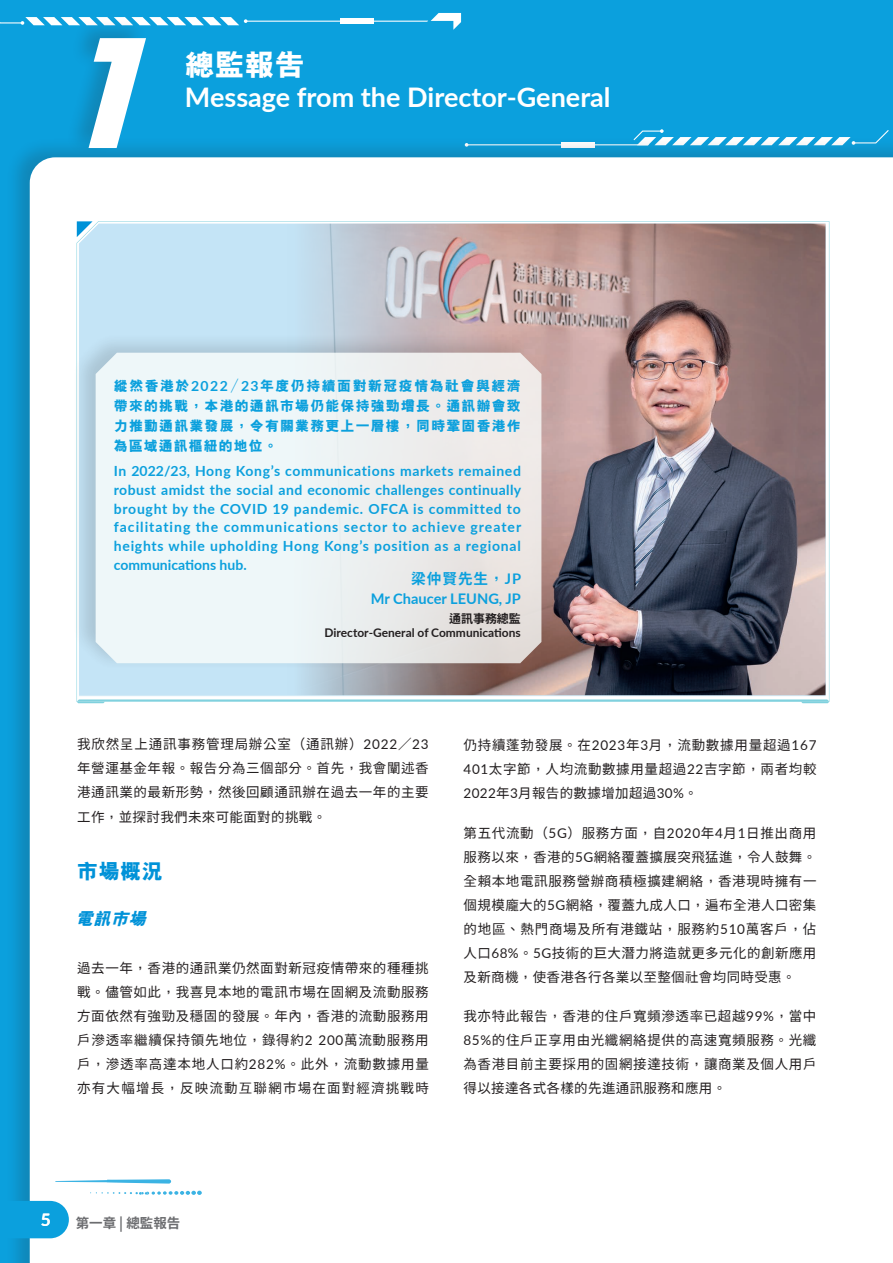
<style>
.page{position:relative;width:893px;height:1263px;background:#0ba0dd}
.page>*{position:absolute;margin:0;border:0;box-sizing:border-box;transform-origin:0 0}
.t1{font:italic 700 148.5px "Avant Garde";color:#fff}
.t2{font:800 30px "M Hei HK";color:#fff}
.t3{font:700 27px "Lato";color:#fff}
.t4{font:800 21px "M Hei HK";color:#0092d8}
.t5{font:italic 800 17.25px "M Hei HK";color:#0092d8}
.t6{font:700 17.25px "Lato";color:#fff}
.t7{font:700 14.7px "Lato";color:#0ba0dd}
.t8{font:700 14.7px "Taipei Sans TC Beta";letter-spacing:.07em;color:#0ba0dd}
.t9{font:700 13.95px/18.6px "Lato";letter-spacing:.05em;color:#0ba0dd;text-align:justify}
.t10{font:800 13.95px/19.8px "M Hei HK";letter-spacing:.08em;color:#0ba0dd;text-align:justify}
.t11{font:13.5px/24px "Taipei Sans TC Beta";letter-spacing:.045em;color:#231f20;text-align:justify}
.t12{font:700 13.5px "Taipei Sans TC Beta";color:#6c6d70}
.t13{font:700 12px "Lato";color:#231f20}
.t14{font:700 12px "Taipei Sans TC Beta";color:#231f20}
.s1{font-family:"Lato";font-weight:700}
.s2{font-family:"Lato"}
</style>
<div class="page">
<svg style="left:0;top:13px;width:461px;height:17px"></svg>
<div style="left:340px;top:19px;width:34px;height:5px;background:#fff"></div>
<svg style="left:636px;top:129px;width:253px;height:8px"></svg>
<div style="left:5px;top:137px;width:888px;height:1126px;background:#231f20;opacity:.2"></div>
<div style="left:30px;top:157px;width:863px;height:1106px;background:#fff"></div>
<svg style="left:5px;top:1201px;width:64px;height:37px"></svg>
<svg style="left:90px;top:1190px;width:112px;height:5px"></svg>
<svg style="left:55px;top:1179px;width:116px;height:4px"></svg>
<svg style="left:77px;top:221px;width:752px;height:478px;background:#e8eff2"></svg>
<div style="left:79px;top:224px;width:209px;height:471px;background:#c4e4f6"></div>
<img style="left:288px;top:224px;width:537px;height:471px">
<div style="left:71px;top:332px;width:474px;height:339px;background:#231f20;opacity:.2"></div>
<svg style="left:96px;top:353px;width:445px;height:310px;background:#ecf0f0"></svg>
<div style="left:65px;top:17px;width:83px;height:139px;background:#231f20;opacity:.2"></div>
<svg style="left:77px;top:221px;width:16px;height:16px"></svg>
<svg style="left:77px;top:699px;width:752px;height:4px;background:#b4e3eb"></svg>
<h1 class="t1" style="left:55px;top:21px;width:138px">1</h1>
<h2 class="t2" style="left:185px;top:45px;width:121px">總監報告</h2>
<h3 class="t3" style="left:185px;top:78px;width:427px">Message from the Director-General</h3>
<p class="t10" style="left:114px;top:376px;width:409px">縱然香港於<span class="s1">2022</span> ／<span class="s1">23</span>年度仍持續面對新冠疫情為社會與經濟帶來的挑戰，本港的通訊市場仍能保持強勁增長。通訊辦會致力推動通訊業發展，令有關業務更上一層樓，同時鞏固香港作為區域通訊樞紐的地位。</p>
<p class="t9" style="left:114px;top:461px;width:409px">In 2022/23, Hong Kong’s communications markets remained robust amidst the social and economic challenges continually brought by the COVID 19 pandemic. OFCA is committed to facilitating the communications sector to achieve greater heights while upholding Hong Kong’s position as a regional communications hub.</p>
<p class="t8" style="left:411px;top:570px;width:112px">梁仲賢先生，<span class="s2">JP</span></p>
<p class="t7" style="left:371px;top:587px;width:152px">Mr Chaucer LEUNG, JP</p>
<p class="t14" style="left:449px;top:612px;width:73px">通訊事務總監</p>
<p class="t13" style="left:325px;top:623px;width:198px">Director-General of Communications</p>
<p class="t11" style="left:77px;top:733px;width:353px">我欣然呈上通訊事務管理局辦公室（通訊辦）<span class="s2">2022</span>／<span class="s2">23</span>年營運基金年報。報告分為三個部分。首先，我會闡述香港通訊業的最新形勢，然後回顧通訊辦在過去一年的主要工作，並探討我們未來可能面對的挑戰。</p>
<p class="t4" style="left:77px;top:857px;width:87px">市場概況</p>
<p class="t5" style="left:75px;top:907px;width:78px">電訊市場</p>
<p class="t11" style="left:77px;top:956px;width:353px">過去一年，香港的通訊業仍然面對新冠疫情帶來的種種挑戰。儘管如此，我喜見本地的電訊市場在固網及流動服務方面依然有強勁及穩固的發展。年內，香港的流動服務用戶滲透率繼續保持領先地位，錄得約<span class="s2">2 200</span>萬流動服務用戶，滲透率高達本地人口約<span class="s2">282%</span>。此外，流動數據用量亦有大幅增長，反映流動互聯網市場在面對經濟挑戰時</p>
<p class="t11" style="left:463px;top:733px;width:355px">仍持續蓬勃發展。在<span class="s2">2023</span>年<span class="s2">3</span>月，流動數據用量超過<span class="s2">167<br>401</span>太字節，人均流動數據用量超過<span class="s2">22</span>吉字節，兩者均較<span class="s2">2022</span>年<span class="s2">3</span>月報告的數據增加超過<span class="s2">30%</span>。</p>
<p class="t11" style="left:463px;top:821px;width:355px">第五代流動（<span class="s2">5G</span>）服務方面，自<span class="s2">2020</span>年<span class="s2">4</span>月<span class="s2">1</span>日推出商用服務以來，香港的<span class="s2">5G</span>網絡覆蓋擴展突飛猛進，令人鼓舞。全賴本地電訊服務營辦商積極擴建網絡，香港現時擁有一個規模龐大的<span class="s2">5G</span>網絡，覆蓋九成人口，遍布全港人口密集的地區、熱門商場及所有港鐵站，服務約<span class="s2">510</span>萬客戶，佔人口<span class="s2">68%</span>。<span class="s2">5G</span>技術的巨大潛力將造就更多元化的創新應用及新商機，使香港各行各業以至整個社會均同時受惠。</p>
<p class="t11" style="left:463px;top:1005px;width:354px">我亦特此報告，香港的住戶寬頻滲透率已超越<span class="s2">99%</span>，當中<span class="s2">85%</span>的住戶正享用由光纖網絡提供的高速寬頻服務。光纖為香港目前主要採用的固網接達技術，讓商業及個人用戶得以接達各式各樣的先進通訊服務和應用。</p>
<p class="t6" style="left:41px;top:1207px;width:12px">5</p>
<p class="t12" style="left:76px;top:1216px;width:106px">第一章 | 總監報告</p>
</div>
